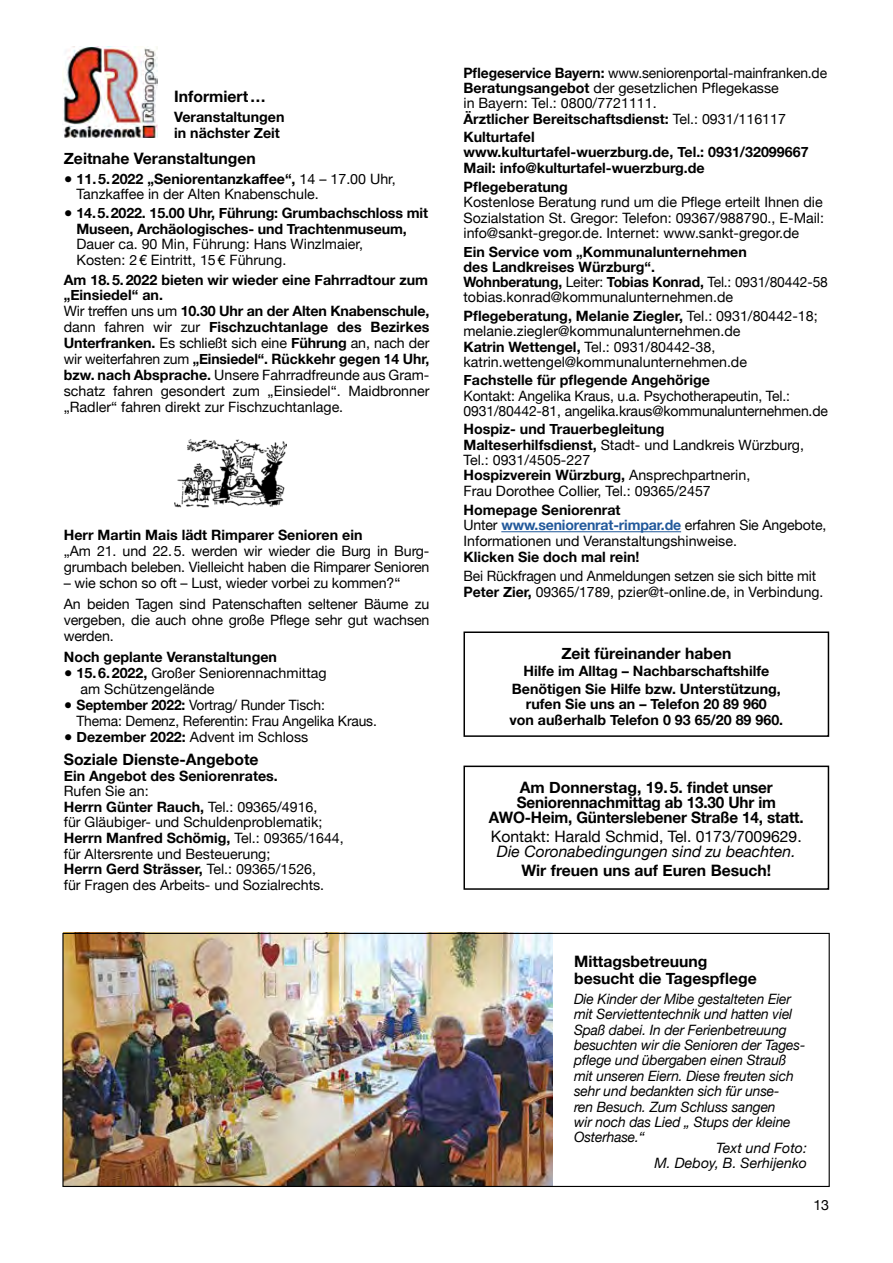
<style>
.page{position:relative;width:893px;height:1263px;background:#fff}
.page>*{position:absolute;margin:0;border:0;box-sizing:border-box;transform-origin:0 0}
.t1{font:700 15.75px/15px "Helvetica Neue";color:#000;text-align:center}
.t2{font:15.75px "Helvetica Neue";color:#000}
.t3{font:italic 15.75px "Helvetica Neue";color:#000}
.t4{font:14.25px/15.9px "Helvetica Neue";color:#000}
.t5{font:700 14.25px/15.8px "Helvetica Neue";color:#000;text-align:center}
.t6{font:italic 14.25px/15.5px "Helvetica Neue";letter-spacing:-.01em;color:#000}
.s1{font-weight:700}
.s2{font-weight:400}
.s3{font-weight:700;color:#22599b}
</style>
<div class="page">
<img style="left:63px;top:46px;width:95px;height:92px">
<hr style="left:501px;top:531px;width:180px;height:1px;background:#22599b">
<div style="left:463px;top:631px;width:366px;height:106px;border:2px solid #000"></div>
<div style="left:463px;top:765px;width:366px;height:125px;border:2px solid #000"></div>
<img style="left:64px;top:935px;width:489px;height:250px">
<img style="left:174px;top:439px;width:112px;height:69px">
<div style="left:62px;top:933px;width:768px;height:254px;border:1px solid #000"></div>
<p class="t1" style="left:174px;top:89px;width:93px">Informiert…</p>
<p class="t5" style="left:174px;top:109px;width:112px;text-align:left">Veranstaltungen in nächster Zeit</p>
<p class="t1" style="left:64px;top:151px;width:193px">Zeitnahe Veranstaltungen</p>
<p class="t4" style="left:77px;top:172px;width:321px;text-indent:-13px">● <span class="s1">11.5.2022 „Seniorentanzkaffee“,</span> 14 – 17.00 Uhr,<br>Tanzkaffee in der Alten Knabenschule.</p>
<p class="t5" style="left:64px;top:206px;width:366px"><span class="s2">●</span> 14.5.2022. 15.00 Uhr, Führung: Grumbachschloss mit<br>Museen, Archäologisches- und Trachtenmuseum,</p>
<p class="t4" style="left:77px;top:237px;width:288px">Dauer ca. 90 Min, Führung: Hans Winzlmaier,<br>Kosten: 2€ Eintritt, 15€ Führung.</p>
<p class="t4" style="left:64px;top:272px;width:367px"><span class="s1">Am 18.5.2022 bieten wir wieder eine Fahrradtour zum „Einsiedel“ an.<br></span>Wir treffen uns um <span class="s1">10.30 Uhr an der Alten Knabenschule, </span>dann fahren wir zur <span class="s1">Fischzuchtanlage des Bezirkes Unterfranken.</span> Es schließt sich eine <span class="s1">Führung</span> an, nach der wir weiterfahren zum <span class="s1">„Einsiedel“. Rückkehr gegen 14 Uhr, bzw. nach Absprache.</span> Unsere Fahrradfreunde aus Gram&shy;schatz fahren gesondert zum „Einsiedel“. Maidbronner „Radler“ fahren direkt zur Fischzuchtanlage.</p>
<p class="t5" style="left:64px;top:527px;width:300px">Herr Martin Mais lädt Rimparer Senioren ein</p>
<p class="t4" style="left:64px;top:544px;width:367px">„Am 21. und 22.5. werden wir wieder die Burg in Burg&shy;grumbach beleben. Vielleicht haben die Rimparer Senioren</p>
<p class="t4" style="left:64px;top:573px;width:367px;line-height:21.3px">– wie schon so oft – Lust, wieder vorbei zu kommen?“<br>An beiden Tagen sind Patenschaften seltener Bäume zu</p>
<p class="t4" style="left:64px;top:613px;width:367px">vergeben, die auch ohne große Pflege sehr gut wachsen werden.</p>
<p class="t5" style="left:64px;top:650px;width:215px">Noch geplante Veranstaltungen</p>
<p class="t4" style="left:80px;top:666px;width:248px;text-indent:-17px">● <span class="s1">15.6.2022,</span> Großer Seniorennachmittag am Schützengelände</p>
<p class="t4" style="left:77px;top:698px;width:302px;text-indent:-13px">● <span class="s1">September 2022:</span> Vortrag/ Runder Tisch:<br>Thema: Demenz, Referentin: Frau Angelika Kraus.</p>
<p class="t4" style="left:64px;top:730px;width:246px">● <span class="s1">Dezember 2022:</span> Advent im Schloss</p>
<p class="t1" style="left:64px;top:752px;width:196px">Soziale Dienste-Angebote</p>
<p class="t5" style="left:64px;top:768px;width:216px">Ein Angebot des Seniorenrates.</p>
<p class="t4" style="left:64px;top:784px;width:282px">Rufen Sie an:<br><span class="s1">Herrn Günter Rauch,</span> Tel.: 09365/4916,<br>für Gläubiger- und Schuldenproblematik; <span class="s1">Herrn Manfred Schömig,</span> Tel.: 09365/1644, für Altersrente und Besteuerung;<br><span class="s1">Herrn Gerd Strässer,</span> Tel.: 09365/1526,<br>für Fragen des Arbeits- und Sozialrechts.</p>
<p class="t4" style="left:463px;top:66px;width:365px;line-height:15.5px"><span class="s1">Pflegeservice Bayern:</span> www.seniorenportal-mainfranken.de <span class="s1">Beratungsangebot</span> der gesetzlichen Pflegekasse<br>in Bayern: Tel.: 0800/7721111.<br><span class="s1">Ärztlicher Bereitschaftsdienst:</span> Tel.: 0931/116117</p>
<p class="t5" style="left:463px;top:129px;width:347px;text-align:left">Kulturtafel<br>www.kulturtafel-wuerzburg.de, Tel.: 0931/32099667<br>Mail: info@kulturtafel-wuerzburg.de</p>
<p class="t5" style="left:463px;top:180px;width:106px">Pflegeberatung</p>
<p class="t4" style="left:463px;top:196px;width:362px;line-height:15.3px;text-align:justify">Kostenlose Beratung rund um die Pflege erteilt Ihnen die Sozialstation St. Gregor: Telefon: 09367/988790., E-Mail: info@sankt-gregor.de. Internet: www.sankt-gregor.de</p>
<p class="t5" style="left:463px;top:244px;width:366px;line-height:15.3px;text-align:left">Ein Service vom „Kommunalunternehmen<br>des Landkreises Würzburg“.<br>Wohnberatung, <span class="s2">Leiter:</span> Tobias Konrad, <span class="s2">Tel.: 0931/80442-58 tobias.konrad@kommunalunternehmen.de</span></p>
<p class="t4" style="left:463px;top:309px;width:356px;line-height:15.3px"><span class="s1">Pflegeberatung, Melanie Ziegler,</span> Tel.: 0931/80442-18; melanie.ziegler@kommunalunternehmen.de<br><span class="s1">Katrin Wettengel,</span> Tel.: 0931/80442-38, katrin.wettengel@kommunalunternehmen.de</p>
<p class="t5" style="left:463px;top:373px;width:248px">Fachstelle für pflegende Angehörige</p>
<p class="t4" style="left:463px;top:389px;width:366px;line-height:15.3px">Kontakt: Angelika Kraus, u.a. Psychotherapeutin, Tel.:<br>0931/80442-81, angelika.kraus@kommunalunternehmen.de</p>
<p class="t4" style="left:463px;top:422px;width:342px;line-height:15.3px"><span class="s1">Hospiz- und Trauerbegleitung<br>Malteserhilfsdienst,</span> Stadt- und Landkreis Würzburg, Tel.: 0931/4505-227<br><span class="s1">Hospizverein Würzburg,</span> Ansprechpartnerin,<br>Frau Dorothee Collier, Tel.: 09365/2457</p>
<p class="t4" style="left:463px;top:502px;width:364px"><span class="s1">Homepage Seniorenrat<br></span>Unter <span class="s3">www.seniorenrat-rimpar.de</span> erfahren Sie Angebote,<br>Informationen und Veranstaltungshinweise.</p>
<p class="t5" style="left:463px;top:549px;width:177px">Klicken Sie doch mal rein!</p>
<p class="t4" style="left:463px;top:569px;width:361px">Bei Rückfragen und Anmeldungen setzen sie sich bitte mit<br><span class="s1">Peter Zier,</span> 09365/1789, pzier@t-online.de, in Verbindung.</p>
<p class="t1" style="left:561px;top:646px;width:172px">Zeit füreinander haben</p>
<p class="t5" style="left:512px;top:663px;width:270px;line-height:17.5px">Hilfe im Alltag – Nachbarschaftshilfe<br>Benötigen Sie Hilfe bzw. Unterstützung,</p>
<p class="t5" style="left:509px;top:697px;width:275px">rufen Sie uns an – Telefon 20 89 960<br>von außerhalb Telefon 0 93 65/20 89 960.</p>
<p class="t1" style="left:489px;top:780px;width:316px">Am Donnerstag, 19.5. findet unser<br>Seniorennachmittag ab 13.30 Uhr im<br>AWO-Heim, Günterslebener Straße 14, statt.</p>
<p class="t2" style="left:491px;top:825px;width:312px">Kontakt: Harald Schmid, Tel. 0173/7009629.</p>
<p class="t3" style="left:497px;top:840px;width:300px">Die Coronabedingungen sind zu beachten.</p>
<p class="t1" style="left:521px;top:863px;width:252px">Wir freuen uns auf Euren Besuch!</p>
<p class="t1" style="left:574px;top:953px;width:184px;line-height:17.2px;text-align:left">Mittagsbetreuung besucht die Tagespflege</p>
<p class="t6" style="left:574px;top:992px;width:233px">Die Kinder der Mibe gestalteten Eier mit Serviettentechnik und hatten viel Spaß dabei. In der Ferienbetreuung besuchten wir die Senioren der Tages&shy;pflege und übergaben einen Strauß mit unseren Eiern. Diese freuten sich sehr und bedankten sich für unse-<br>ren Besuch. Zum Schluss sangen<br>wir noch das Lied „ Stups der kleine Osterhase.“</p>
<p class="t6" style="left:655px;top:1141px;width:154px;text-align:right">Text und Foto:<br>M. Deboy, B. Serhijenko</p>
<p class="t4" style="left:813px;top:1197px;width:17px">13</p>
</div>
